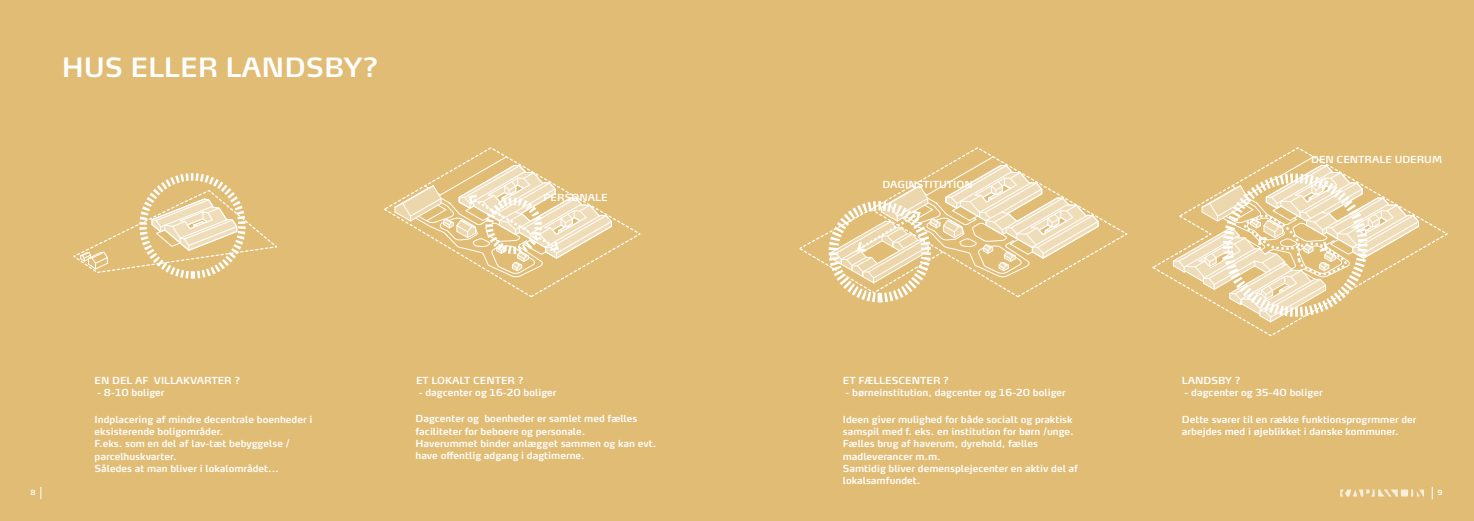
<style>
.page{position:relative;width:1474px;height:521px;background:#fff}
.page>*{position:absolute;margin:0;border:0;box-sizing:border-box;transform-origin:0 0}
.t1{font:600 26.25px "Max OT";color:#fff}
.t2{font:600 9.62px/12.2px "Max OT";color:#fff}
.t3{font:600 7px "Max OT";color:#fff}
</style>
<div class="page">
<div style="left:0;top:0;width:1473px;height:521px;background:#e1bc75"></div>
<svg style="left:73px;top:189px;width:204px;height:84px"></svg>
<svg style="left:476px;top:147px;width:165px;height:103px"></svg>
<svg style="left:1248px;top:147px;width:200px;height:190px"></svg>
<svg style="left:962px;top:147px;width:166px;height:103px"></svg>
<svg style="left:384px;top:156px;width:228px;height:142px"></svg>
<div style="left:485px;top:198px;width:57px;height:56px;border:7px dashed #fff;border-radius:50%"></div>
<div style="left:139px;top:173px;width:107px;height:106px;border:7px dashed #fff;border-radius:50%"></div>
<svg style="left:1152px;top:156px;width:267px;height:167px"></svg>
<div style="left:1223px;top:173px;width:144px;height:144px;border:10px dashed #fff;border-radius:50%"></div>
<svg style="left:799px;top:156px;width:299px;height:142px"></svg>
<div style="left:828px;top:201px;width:102px;height:101px;border:10px dashed #fff;border-radius:50%"></div>
<svg style="left:1340px;top:489px;width:83px;height:7px"></svg>
<svg style="left:40px;top:487px;width:1px;height:12px"></svg>
<svg style="left:1431px;top:487px;width:1px;height:12px"></svg>
<h1 class="t1" style="left:62px;top:51px;width:318px">HUS ELLER LANDSBY?</h1>
<p class="t2" style="left:543px;top:191px;width:65px">PERSONALE</p>
<p class="t2" style="left:95px;top:374px;width:147px">EN DEL AF VILLAKVARTER ?</p>
<p class="t2" style="left:97px;top:386px;width:69px">- 8-10 boliger</p>
<p class="t2" style="left:416px;top:374px;width:109px">ET LOKALT CENTER ?</p>
<p class="t2" style="left:419px;top:386px;width:139px">- dagcenter og 16-20 boliger</p>
<p class="t2" style="left:95px;top:413px;width:219px">Indplacering af mindre decentrale boenheder i eksisterende boligområder.<br>F.eks. som en del af lav-tæt bebyggelse / parcelhuskvarter.<br>Således at man bliver i lokalområdet...</p>
<p class="t2" style="left:415px;top:413px;width:242px">Dagcenter og boenheder er samlet med fælles faciliteter for beboere og personale.<br>Haverummet binder anlægget sammen og kan evt. have offentlig adgang i dagtimerne.</p>
<p class="t2" style="left:882px;top:178px;width:92px">DAGINSTITUTION</p>
<p class="t2" style="left:842px;top:374px;width:108px">ET FÆLLESCENTER ?</p>
<p class="t2" style="left:845px;top:386px;width:222px">- børneinstitution, dagcenter og 16-20 boliger</p>
<p class="t2" style="left:842px;top:413px;width:237px">Ideen giver mulighed for både socialt og praktisk samspil med f. eks. en institution for børn /unge.<br>Fælles brug af haverum, dyrehold, fælles madleverancer m.m.<br>Samtidig bliver demensplejecenter en aktiv del af lokalsamfundet.</p>
<p class="t2" style="left:1311px;top:153px;width:132px">DEN CENTRALE UDERUM</p>
<p class="t2" style="left:1181px;top:374px;width:60px">LANDSBY ?</p>
<p class="t2" style="left:1184px;top:386px;width:139px">- dagcenter og 35-40 boliger</p>
<p class="t2" style="left:1181px;top:413px;width:236px">Dette svarer til en række funktionsprogrmmer der arbejdes med i øjeblikket i danske kommuner.</p>
<p class="t3" style="left:31px;top:488px;width:7px">8</p>
<p class="t3" style="left:1437px;top:488px;width:6px">9</p>
</div>
